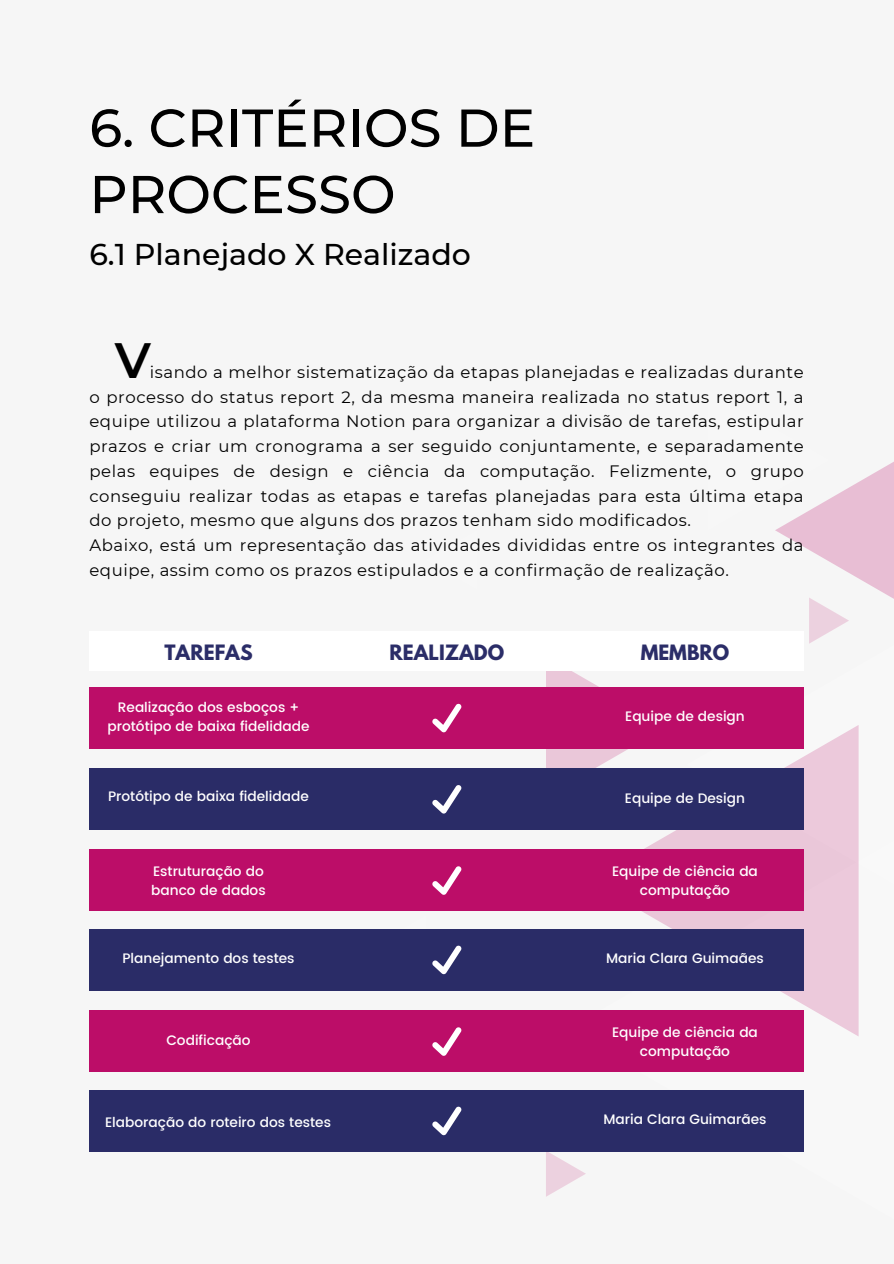
<style>
.page{position:relative;width:894px;height:1264px;background:#fff}
.page>*{position:absolute;margin:0;border:0;box-sizing:border-box;transform-origin:0 0}
.t1{font:500 53.1px/66.3px "Montserrat";color:#000}
.t2{font:600 49.5px "Montserrat";color:#000}
.t3{font:500 30px "Montserrat";color:#000}
.t4{font:700 18.75px "League Spartan";color:#2b2d68}
.t5{font:16.5px/24.8px "Montserrat";letter-spacing:.035em;color:#000}
.t6{font:500 13.65px/18.9px "Poppins";color:#fff;text-align:center}
</style>
<div class="page">
<div style="left:0;top:0;width:893px;height:1263px;background:#f6f6f6"></div>
<svg style="left:588px;top:725px;width:270px;height:311px;fill:#ecc9db"></svg>
<svg style="left:546px;top:671px;width:121px;height:97px"></svg>
<svg style="left:775px;top:462px;width:118px;height:181px"></svg>
<svg style="left:545px;top:1151px;width:40px;height:45px"></svg>
<div style="left:89px;top:631px;width:715px;height:40px;background:#fff"></div>
<div style="left:89px;top:687px;width:715px;height:61px;background:#bc0d68"></div>
<div style="left:89px;top:768px;width:715px;height:62px;background:#2a2c67"></div>
<div style="left:89px;top:849px;width:715px;height:62px;background:#bc0d68"></div>
<div style="left:89px;top:929px;width:715px;height:61px;background:#2a2c67"></div>
<svg style="left:432px;top:703px;width:29px;height:29px"></svg>
<svg style="left:432px;top:785px;width:29px;height:28px"></svg>
<svg style="left:432px;top:866px;width:29px;height:28px"></svg>
<svg style="left:432px;top:945px;width:29px;height:29px"></svg>
<div style="left:89px;top:1010px;width:715px;height:62px;background:#bc0d68"></div>
<div style="left:89px;top:1090px;width:715px;height:61px;background:#2a2c67"></div>
<svg style="left:432px;top:1027px;width:29px;height:28px"></svg>
<svg style="left:432px;top:1106px;width:29px;height:29px"></svg>
<p class="t1" style="left:89px;top:94px;width:447px">6. CRITÉRIOS DE<br>PROCESSO</p>
<h4 class="t3" style="left:89px;top:236px;width:383px">6.1 Planejado X Realizado</h4>
<h1 class="t2" style="left:115px;top:330px;width:38px">V</h1>
<h2 class="t5" style="left:89px;top:359px;width:715px;text-indent:60px">isando a melhor sistematização da etapas planejadas e realizadas durante o processo do status report 2, da mesma maneira realizada no status report 1, a equipe utilizou a plataforma Notion para organizar a divisão de tarefas, estipular prazos e criar um cronograma a ser seguido conjuntamente, e separadamente pelas equipes de design e ciência da computação. Felizmente, o grupo conseguiu realizar todas as etapas e tarefas planejadas para esta última etapa do projeto, mesmo que alguns dos prazos tenham sido modificados.<br>Abaixo, está um representação das atividades divididas entre os integrantes da equipe, assim como os prazos estipulados e a confirmação de realização.</h2>
<p class="t4" style="left:164px;top:643px;width:90px">TAREFAS</p>
<p class="t4" style="left:389px;top:643px;width:116px">REALIZADO</p>
<p class="t4" style="left:640px;top:643px;width:90px">MEMBRO</p>
<p class="t6" style="left:107px;top:697px;width:203px">Realização dos esboços + protótipo de baixa fidelidade</p>
<p class="t6" style="left:108px;top:787px;width:202px">Protótipo de baixa fidelidade</p>
<h3 class="t6" style="left:153px;top:861px;width:112px">Estruturação do</h3>
<h3 class="t6" style="left:151px;top:880px;width:116px">banco de dados</h3>
<h3 class="t6" style="left:625px;top:707px;width:121px">Equipe de design</h3>
<p class="t6" style="left:624px;top:788px;width:122px">Equipe de Design</p>
<p class="t6" style="left:612px;top:861px;width:147px">Equipe de ciência da computação</p>
<p class="t6" style="left:122px;top:949px;width:174px">Planejamento dos testes</p>
<p class="t6" style="left:606px;top:949px;width:159px">Maria Clara Guimaães</p>
<p class="t6" style="left:166px;top:1030px;width:86px">Codificação</p>
<p class="t6" style="left:612px;top:1022px;width:147px">Equipe de ciência da computação</p>
<p class="t6" style="left:105px;top:1112px;width:227px">Elaboração do roteiro dos testes</p>
<p class="t6" style="left:603px;top:1110px;width:164px">Maria Clara Guimarães</p>
</div>
